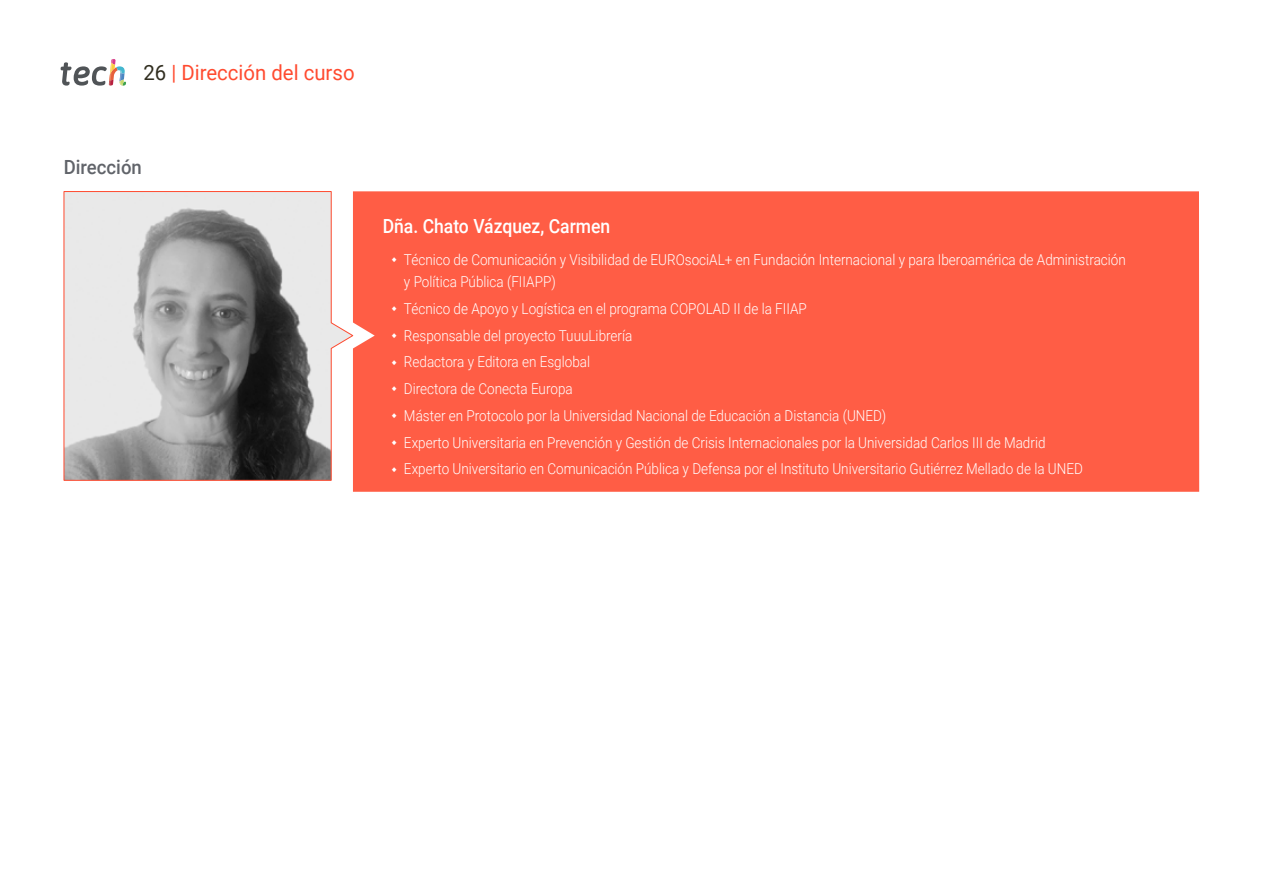
<style>
.page{position:relative;width:1263px;height:893px;background:#fff}
.page>*{position:absolute;margin:0;border:0;box-sizing:border-box;transform-origin:0 0}
.t1{font:21px "Roboto";color:#ff4b30}
.t2{font:500 19.5px "Roboto";color:#fff;scale:.9 1}
.t3{font:500 19.5px "Roboto";color:#61646a;scale:.95 1}
.t4{font:300 15px/26.7px "Roboto";color:#fff;scale:.9 1}
.s1{color:#312e20}
</style>
<div class="page">
<div style="left:353px;top:191px;width:846px;height:301px;background:#ff5d45"></div>
<svg style="left:64px;top:191px;width:289px;height:290px;background:#acaaaa"></svg>
<svg style="left:61px;top:59px;width:65px;height:27px"></svg>
<svg style="left:392px;top:257px;width:5px;height:5px"></svg>
<svg style="left:392px;top:306px;width:5px;height:5px"></svg>
<svg style="left:392px;top:333px;width:5px;height:5px"></svg>
<svg style="left:392px;top:360px;width:5px;height:5px"></svg>
<svg style="left:392px;top:386px;width:5px;height:5px"></svg>
<svg style="left:392px;top:413px;width:5px;height:5px"></svg>
<svg style="left:392px;top:440px;width:5px;height:5px"></svg>
<svg style="left:392px;top:467px;width:5px;height:5px"></svg>
<h1 class="t1" style="left:144px;top:57px;width:213px"><span class="s1">26</span> | Dirección del curso</h1>
<h2 class="t3" style="left:64px;top:154px;width:84px">Dirección</h2>
<h2 class="t2" style="left:383px;top:212px;width:254px">Dña. Chato Vázquez, Carmen</h2>
<p class="t4" style="left:404px;top:247px;width:804px;line-height:22.5px">Técnico de Comunicación y Visibilidad de EUROsociAL+ en Fundación Internacional y para Iberoamérica de Administración y Política Pública (FIIAPP)</p>
<p class="t4" style="left:404px;top:294px;width:756px">Técnico de Apoyo y Logística en el programa COPOLAD II de la FIIAP<br>Responsable del proyecto TuuuLibrería<br>Redactora y Editora en Esglobal<br>Directora de Conecta Europa<br>Máster en Protocolo por la Universidad Nacional de Educación a Distancia (UNED)<br>Experto Universitaria en Prevención y Gestión de Crisis Internacionales por la Universidad Carlos III de Madrid Experto Universitario en Comunicación Pública y Defensa por el Instituto Universitario Gutiérrez Mellado de la UNED</p>
</div>
